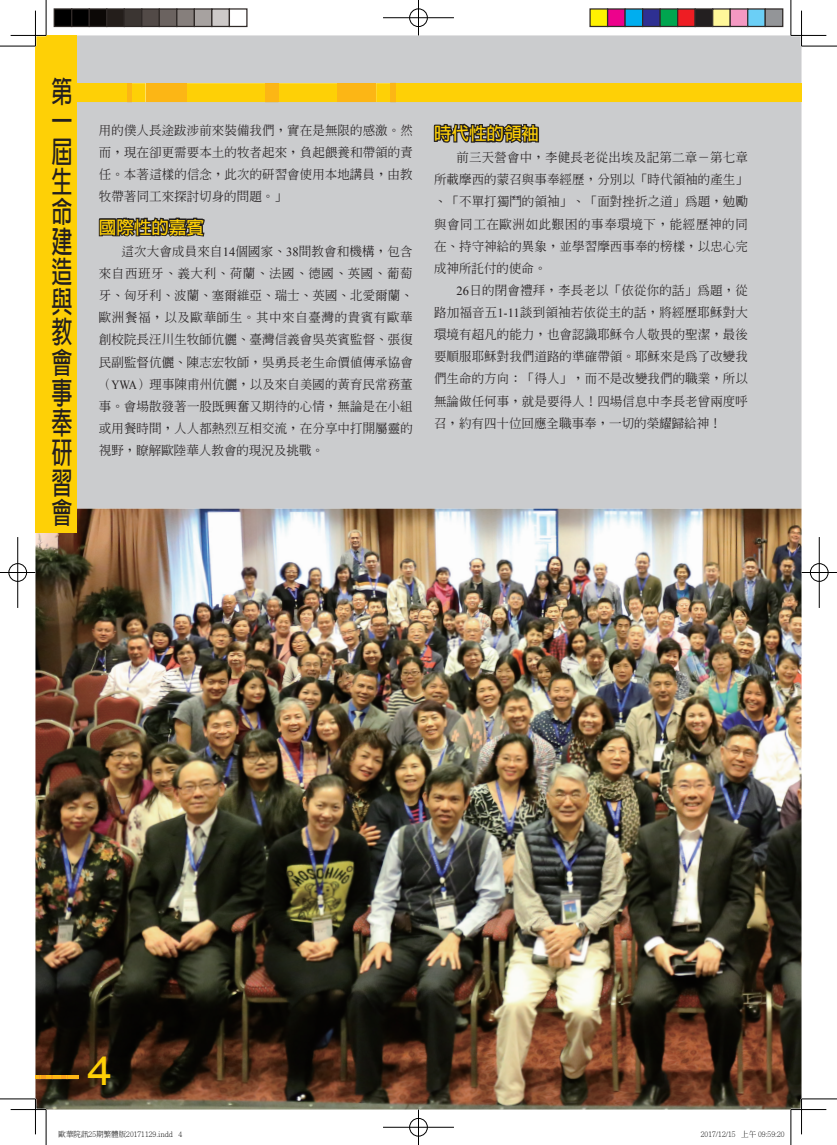
<style>
.page{position:relative;width:837px;height:1145px;background:#fff}
.page>*{position:absolute;margin:0;border:0;box-sizing:border-box;transform-origin:0 0}
.t1{font:40.5px "Arial";color:#fed006;scale:1.11 1}
.t2{font:700 30px/30px "Lin Gothic";color:#231f20;text-align:justify;scale:.7 1}
.t3{font:700 17.5px "Lin Gothic";color:#fed006}
.t4{font:500 12.5px/22.1px "Inn Ming";letter-spacing:.005em;color:#231f20;text-align:justify}
.t5{font:300 7.5px "Adobe Ming Std";color:#000}
.s1{font-family:"Times New Roman";font-weight:400}
</style>
<div class="page">
<div style="left:35px;top:35px;width:766px;height:473px;background:#cbccce"></div>
<img style="left:35px;top:508px;width:766px;height:601px">
<svg style="left:278px;top:83px;width:112px;height:19px"></svg>
<div style="left:337px;top:83px;width:39px;height:19px;background:#fcb615"></div>
<div style="left:132px;top:83px;width:133px;height:19px;background:#fed006"></div>
<div style="left:265px;top:83px;width:13px;height:19px;background:#fcb615"></div>
<div style="left:396px;top:83px;width:394px;height:19px;background:#fed006"></div>
<div style="left:390px;top:83px;width:6px;height:19px;background:#fcb615"></div>
<div style="left:145px;top:83px;width:41px;height:19px;background:#fcb615"></div>
<div style="left:35px;top:83px;width:92px;height:19px;background:#fed006"></div>
<div style="left:127px;top:83px;width:5px;height:19px;background:#fcb615"></div>
<div style="left:790px;top:83px;width:11px;height:19px;background:#fed006"></div>
<hr style="left:68px;top:1075px;width:10px;height:4px;background:#fcb615">
<svg style="left:35px;top:1075px;width:33px;height:4px"></svg>
<svg style="left:97px;top:216px;width:121px;height:57px;background:#9f9fa1"></svg>
<svg style="left:432px;top:122px;width:108px;height:40px;background:#8a8a8b"></svg>
<div style="left:36px;top:35px;width:41px;height:497px;background:#fed006"></div>
<hr style="left:11px;top:1108px;width:35px;height:2px;background:#fff">
<hr style="left:790px;top:1108px;width:36px;height:2px;background:#fff">
<hr style="left:800px;top:11px;width:2px;height:35px;background:#fff">
<hr style="left:800px;top:1098px;width:2px;height:36px;background:#fff">
<hr style="left:0;top:46px;width:35px;height:1px;background:#000">
<hr style="left:801px;top:46px;width:35px;height:1px;background:#000">
<hr style="left:0;top:1098px;width:35px;height:1px;background:#000">
<hr style="left:801px;top:1098px;width:35px;height:1px;background:#000">
<hr style="left:46px;top:0;width:1px;height:35px;background:#000">
<hr style="left:46px;top:1109px;width:1px;height:35px;background:#000">
<hr style="left:790px;top:0;width:1px;height:35px;background:#000">
<hr style="left:790px;top:1109px;width:1px;height:35px;background:#000">
<hr style="left:11px;top:35px;width:35px;height:1px;background:#000">
<hr style="left:790px;top:35px;width:36px;height:1px;background:#000">
<hr style="left:11px;top:1109px;width:35px;height:1px;background:#000">
<hr style="left:790px;top:1109px;width:36px;height:1px;background:#000">
<hr style="left:35px;top:11px;width:1px;height:35px;background:#000">
<hr style="left:35px;top:1098px;width:1px;height:36px;background:#000">
<hr style="left:801px;top:11px;width:1px;height:35px;background:#000">
<hr style="left:801px;top:1098px;width:1px;height:36px;background:#000">
<div style="left:408px;top:8px;width:20px;height:19px;border:2px solid #fff;border-radius:50%"></div>
<hr style="left:383px;top:17px;width:71px;height:2px;background:#fff">
<hr style="left:417px;top:0;width:2px;height:35px;background:#fff">
<div style="left:409px;top:9px;width:18px;height:18px;border:1px solid #000;border-radius:50%"></div>
<hr style="left:383px;top:18px;width:71px;height:1px;background:#000">
<hr style="left:418px;top:0;width:1px;height:35px;background:#000">
<div style="left:408px;top:1117px;width:20px;height:20px;border:2px solid #fff;border-radius:50%"></div>
<hr style="left:383px;top:1126px;width:71px;height:2px;background:#fff">
<hr style="left:417px;top:1109px;width:2px;height:35px;background:#fff">
<div style="left:409px;top:1118px;width:18px;height:18px;border:1px solid #000;border-radius:50%"></div>
<hr style="left:383px;top:1127px;width:71px;height:1px;background:#000">
<hr style="left:418px;top:1109px;width:1px;height:35px;background:#000">
<div style="left:8px;top:562px;width:19px;height:20px;border:2px solid #fff;border-radius:50%"></div>
<hr style="left:0;top:571px;width:35px;height:2px;background:#fff">
<hr style="left:17px;top:537px;width:2px;height:71px;background:#fff">
<div style="left:9px;top:563px;width:18px;height:18px;border:1px solid #000;border-radius:50%"></div>
<hr style="left:0;top:572px;width:35px;height:1px;background:#000">
<hr style="left:18px;top:537px;width:1px;height:71px;background:#000">
<div style="left:809px;top:562px;width:19px;height:20px;border:2px solid #fff;border-radius:50%"></div>
<hr style="left:801px;top:571px;width:35px;height:2px;background:#fff">
<div style="left:809px;top:563px;width:19px;height:18px;border:1px solid #000;border-radius:50%"></div>
<hr style="left:801px;top:572px;width:35px;height:1px;background:#000">
<hr style="left:818px;top:537px;width:1px;height:71px;background:#000">
<div style="left:54px;top:9px;width:18px;height:17px;background:#000"></div>
<div style="left:54px;top:8px;width:18px;height:19px;border:1px solid #302a28"></div>
<div style="left:72px;top:9px;width:17px;height:17px;background:#000"></div>
<div style="left:71px;top:8px;width:19px;height:19px;border:1px solid #302a28"></div>
<div style="left:89px;top:9px;width:18px;height:17px;background:#0c0806"></div>
<div style="left:89px;top:8px;width:18px;height:19px;border:1px solid #302a28"></div>
<div style="left:107px;top:9px;width:17px;height:17px;background:#241e1b"></div>
<div style="left:106px;top:8px;width:19px;height:19px;border:1px solid #302a28"></div>
<div style="left:124px;top:9px;width:18px;height:17px;background:#3b3532"></div>
<div style="left:124px;top:8px;width:18px;height:19px;border:1px solid #302a28"></div>
<div style="left:142px;top:9px;width:17px;height:17px;background:#524a47"></div>
<div style="left:141px;top:8px;width:19px;height:19px;border:1px solid #302a28"></div>
<div style="left:159px;top:9px;width:18px;height:17px;background:#6b6360"></div>
<div style="left:159px;top:8px;width:18px;height:19px;border:1px solid #302a28"></div>
<div style="left:177px;top:9px;width:17px;height:17px;background:#867f7c"></div>
<div style="left:176px;top:8px;width:19px;height:19px;border:1px solid #302a28"></div>
<div style="left:194px;top:9px;width:18px;height:17px;background:#a7a2a0"></div>
<div style="left:194px;top:8px;width:18px;height:19px;border:1px solid #302a28"></div>
<div style="left:212px;top:9px;width:17px;height:17px;background:#cdc9c8"></div>
<div style="left:211px;top:8px;width:19px;height:19px;border:1px solid #302a28"></div>
<div style="left:229px;top:8px;width:18px;height:19px;border:1px solid #302a28"></div>
<div style="left:590px;top:9px;width:17px;height:17px;background:#fff101"></div>
<div style="left:589px;top:8px;width:19px;height:19px;border:1px solid #302a28"></div>
<div style="left:607px;top:9px;width:18px;height:17px;background:#ed028c"></div>
<div style="left:606px;top:8px;width:19px;height:19px;border:1px solid #302a28"></div>
<div style="left:625px;top:9px;width:17px;height:17px;background:#00aeef"></div>
<div style="left:624px;top:8px;width:19px;height:19px;border:1px solid #302a28"></div>
<div style="left:642px;top:9px;width:18px;height:17px;background:#2e3092"></div>
<div style="left:641px;top:8px;width:19px;height:19px;border:1px solid #302a28"></div>
<div style="left:660px;top:9px;width:17px;height:17px;background:#00a54f"></div>
<div style="left:659px;top:8px;width:19px;height:19px;border:1px solid #302a28"></div>
<div style="left:677px;top:9px;width:18px;height:17px;background:#ee1d23"></div>
<div style="left:676px;top:8px;width:19px;height:19px;border:1px solid #302a28"></div>
<div style="left:695px;top:9px;width:17px;height:17px;background:#231f20"></div>
<div style="left:694px;top:8px;width:19px;height:19px;border:1px solid #302a28"></div>
<div style="left:712px;top:9px;width:18px;height:17px;background:#fff79a"></div>
<div style="left:711px;top:8px;width:19px;height:19px;border:1px solid #302a28"></div>
<div style="left:730px;top:9px;width:17px;height:17px;background:#f499c2"></div>
<div style="left:729px;top:8px;width:19px;height:19px;border:1px solid #302a28"></div>
<div style="left:747px;top:9px;width:18px;height:17px;background:#6bcff6"></div>
<div style="left:746px;top:8px;width:19px;height:19px;border:1px solid #302a28"></div>
<div style="left:765px;top:9px;width:17px;height:17px;background:#939598"></div>
<div style="left:764px;top:8px;width:19px;height:19px;border:1px solid #302a28"></div>
<h2 class="t2" style="left:51px;top:77px;width:31px">第一屆生命建造與教會事奉研習會</h2>
<p class="t4" style="left:99px;top:119px;width:315px">用的僕人長途跋涉前來裝備我們，實在是無限的感激。然而，現在卻更需要本土的牧者起來，負起餵養和帶領的責任。本著這樣的信念，此次的研習會使用本地講員，由教牧帶著同工來探討切身的問題。」</p>
<h3 class="t3" style="left:99px;top:218px;width:107px">國際性的嘉賓</h3>
<p class="t4" style="left:99px;top:240px;width:315px;text-indent:22px">這次大會成員來自<span class="s1">14</span>個國家、<span class="s1">38</span>間教會和機構，包含來自西班牙、義大利、荷蘭、法國、德國、英國、葡萄牙、匈牙利、波蘭、塞爾維亞、瑞士、英國、北愛爾蘭、歐洲餐福，以及歐華師生。其中來自臺灣的貴賓有歐華創校院長汪川生牧師伉儷、臺灣信義會吳英賓監督、張復民副監督伉儷、陳志宏牧師，吳勇長老生命價值傳承協會（<span class="s1">YWA</span>）理事陳甫州伉儷，以及來自美國的黃育民常務董事。會場散發著一股既興奮又期待的心情，無論是在小組或用餐時間，人人都熱烈互相交流，在分享中打開屬靈的視野，瞭解歐陸華人教會的現況及挑戰。</p>
<h3 class="t3" style="left:434px;top:124px;width:106px">時代性的領袖</h3>
<p class="t4" style="left:434px;top:146px;width:315px;text-indent:22px">前三天營會中，李健長老從出埃及記第二章－第七章所載摩西的蒙召與事奉經歷，分別以「時代領袖的產生」、「不單打獨鬥的領袖」、「面對挫折之道」為題，勉勵與會同工在歐洲如此艱困的事奉環境下，能經歷神的同在、持守神給的異象，並學習摩西事奉的榜樣，以忠心完成神所託付的使命。</p>
<p class="t4" style="left:434px;top:279px;width:315px;text-indent:23px"><span class="s1">26</span>日的閉會禮拜，李長老以「依從你的話」為題，從路加福音五<span class="s1">1-11</span>談到領袖若依從主的話，將經歷耶穌對大環境有超凡的能力，也會認識耶穌令人敬畏的聖潔，最後要順服耶穌對我們道路的準確帶領。耶穌來是為了改變我們生命的方向：「得人」，而不是改變我們的職業，所以無論做任何事，就是要得人！四場信息中李長老曾兩度呼召，約有四十位回應全職事奉，一切的榮耀歸給神！</p>
<h1 class="t1" style="left:88px;top:1044px;width:24px">4</h1>
<p class="t5" style="left:59px;top:1130px;width:125px">歐華院訊25期繁體版20171129.indd 4</p>
<p class="t5" style="left:700px;top:1130px;width:85px">2017/12/15 上午 09:59:20</p>
</div>
